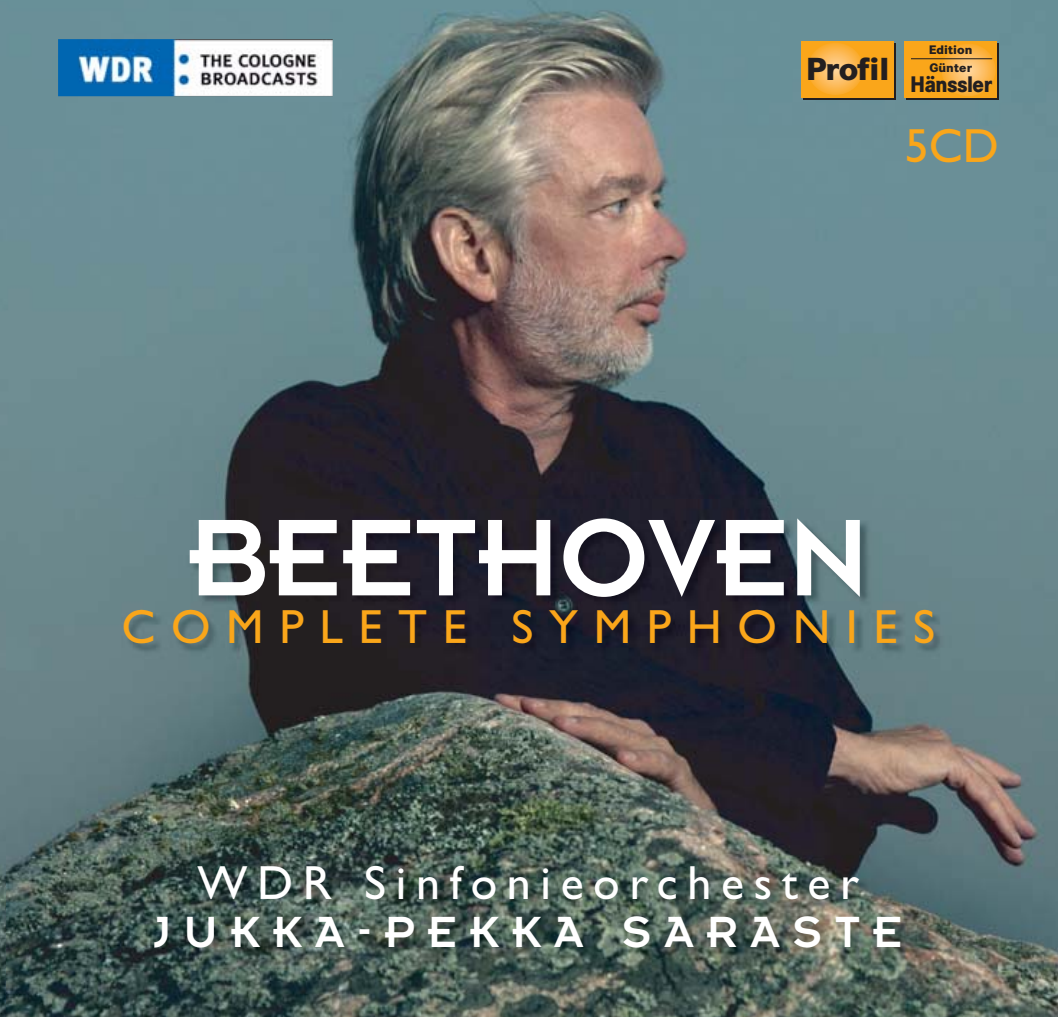
<style>
.page{position:relative;width:1058px;height:1017px;background:#fff}
.page>*{position:absolute;margin:0;border:0;box-sizing:border-box;transform-origin:0 0}
.t1{font:120px "Insignia";color:#fff}
.t2{font:48px "Gill Sans";letter-spacing:.325em;color:#faa61a}
.t3{font:48px "Gill Sans";letter-spacing:.2em;color:#fff}
.t4{font:48px "Insignia";letter-spacing:.27em;color:#fff}
.t5{font:800 33.3px "Corporate S";letter-spacing:-.005em;color:#231f20}
.t6{font:800 23.4px "Corporate S";letter-spacing:-.025em;color:#231f20;scale:.87 1}
.t7{font:800 12.9px "Corporate S";letter-spacing:.02em;color:#231f20}
</style>
<div class="page">
<img style="left:0;top:0;width:1057px;height:1016px">
<img style="left:6px;top:499px;width:1051px;height:517px">
<img style="left:58px;top:39px;width:274px;height:57px">
<div style="left:803px;top:43px;width:92px;height:56px;background:#faa61a"></div>
<div style="left:906px;top:43px;width:92px;height:56px;background:#faa61a"></div>
<div style="left:801px;top:41px;width:92px;height:56px;background:#faa61a"></div>
<div style="left:904px;top:41px;width:92px;height:56px;background:#faa61a"></div>
<svg style="left:807px;top:43px;width:56px;height:52px;background:#fcb953"></svg>
<svg style="left:941px;top:44px;width:54px;height:52px;background:#fbb853"></svg>
<hr style="left:910px;top:58px;width:82px;height:1px;background:#231f20">
<p class="t7" style="left:928px;top:45px;width:45px">Edition</p>
<p class="t6" style="left:909px;top:75px;width:96px">Hänssler</p>
<p class="t5" style="left:805px;top:56px;width:85px">Profil</p>
<p class="t7" style="left:929px;top:62px;width:44px">Günter</p>
<p class="t2" style="left:904px;top:129px;width:95px">5CD</p>
<h1 class="t1" style="left:188px;top:520px;width:682px">BEETHOVEN</h1>
<p class="t2" style="left:121px;top:610px;width:815px">COMPLETE SYMPHONIES</p>
<p class="t3" style="left:197px;top:865px;width:663px">WDR Sinfonieorchester</p>
<p class="t4" style="left:154px;top:916px;width:749px">JUKKA-PEKKA SARASTE</p>
</div>
